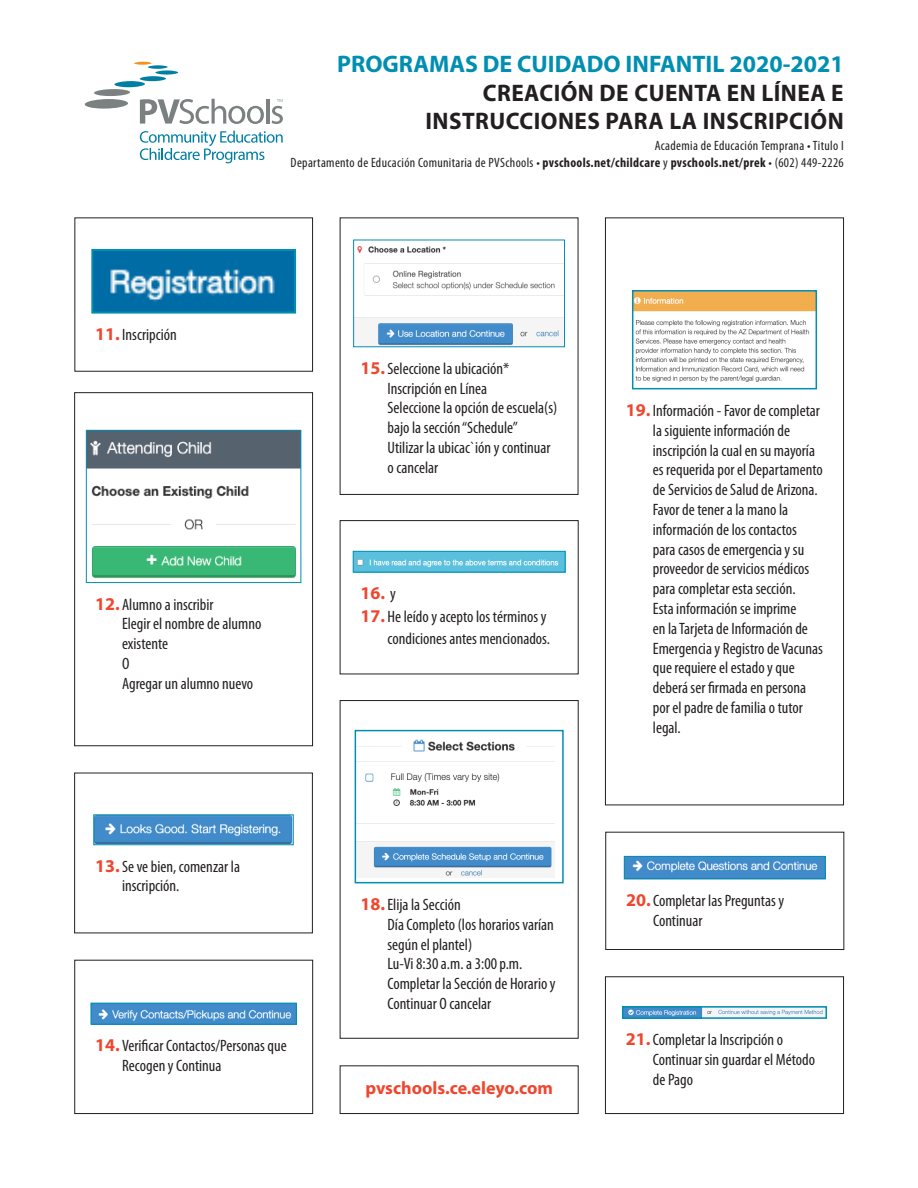
<style>
.page{position:relative;width:918px;height:1188px;background:#fff}
.page>*{position:absolute;margin:0;border:0;box-sizing:border-box;transform-origin:0 0}
.t1{font:700 24px/28.5px "Myriad Pro";letter-spacing:.02em;color:#231f20;text-align:right}
.t2{font:700 24px "Myriad Pro";color:#008fb1}
.Eleyo_URL{font:700 18px "Myriad Pro";color:#ef472f}
.t3{font:condensed 16.5px/19.8px "Myriad Pro";color:#231f20}
.t4{font:condensed 13.5px/17.2px "Myriad Pro";letter-spacing:.025em;color:#231f20;text-align:right}
.s1{font-weight:700}
.s2{font-weight:700;font-stretch:normal;font-size:18px;color:#ef472f}
.s3{font-weight:400;font-stretch:condensed;font-size:16.5px;color:#231f20}
</style>
<div class="page">
<svg style="left:155px;top:70px;width:23px;height:5px"></svg>
<svg style="left:147px;top:65px;width:21px;height:4px"></svg>
<hr style="left:134px;top:62px;width:18px;height:3px;background:#f6911e;border-radius:50%">
<svg style="left:84px;top:76px;width:180px;height:48px"></svg>
<hr style="left:266px;top:99px;width:3px;height:25px;background:#7b8080">
<svg style="left:272px;top:99px;width:11px;height:25px"></svg>
<svg style="left:140px;top:131px;width:143px;height:32px"></svg>
<img style="left:88px;top:432px;width:211px;height:147px">
<div style="left:86px;top:430px;width:215px;height:153px;border:1px solid #008fb1"></div>
<div style="left:74px;top:392px;width:239px;height:354px;border:1px solid #231f20"></div>
<img style="left:95px;top:816px;width:197px;height:27px">
<div style="left:93px;top:814px;width:201px;height:31px;border:1px solid #008fb1"></div>
<div style="left:74px;top:773px;width:239px;height:160px;border:1px solid #231f20"></div>
<img style="left:92px;top:1005px;width:203px;height:18px">
<div style="left:90px;top:1003px;width:207px;height:22px;border:1px solid #008fb1"></div>
<div style="left:75px;top:960px;width:238px;height:154px;border:1px solid #231f20"></div>
<img style="left:355px;top:246px;width:208px;height:99px">
<div style="left:353px;top:240px;width:212px;height:107px;border:1px solid #008fb1"></div>
<img style="left:355px;top:553px;width:209px;height:17px">
<div style="left:353px;top:551px;width:213px;height:21px;border:1px solid #008fb1"></div>
<div style="left:340px;top:520px;width:238px;height:154px;border:1px solid #231f20"></div>
<img style="left:358px;top:739px;width:197px;height:137px">
<div style="left:355px;top:730px;width:209px;height:153px;border:2px solid #008fb1"></div>
<img style="left:635px;top:293px;width:179px;height:89px">
<div style="left:632px;top:290px;width:185px;height:99px;border:2px solid #008fb1"></div>
<div style="left:605px;top:218px;width:239px;height:587px;border:1px solid #231f20"></div>
<img style="left:626px;top:858px;width:198px;height:19px">
<div style="left:624px;top:856px;width:202px;height:23px;border:1px solid #008fb1"></div>
<div style="left:606px;top:832px;width:238px;height:118px;border:1px solid #231f20"></div>
<img style="left:625px;top:1009px;width:199px;height:7px">
<div style="left:622px;top:1006px;width:205px;height:13px;border:2px solid #008fb1"></div>
<div style="left:605px;top:977px;width:239px;height:137px;border:1px solid #231f20"></div>
<img style="left:94px;top:252px;width:199px;height:59px">
<div style="left:91px;top:249px;width:205px;height:65px;border:2px solid #008fb1"></div>
<div style="left:340px;top:1066px;width:238px;height:48px;border:1px solid #231f20"></div>
<h1 class="t2" style="left:337px;top:48px;width:508px">PROGRAMAS DE CUIDADO INFANTIL 2020-2021</h1>
<h1 class="t1" style="left:425px;top:77px;width:420px">CREACIÓN DE CUENTA EN LÍNEA E<br>INSTRUCCIONES PARA LA INSCRIPCIÓN</h1>
<p class="t4" style="left:291px;top:137px;width:555px">Academia de Educación Temprana • Titulo I<br>Departamento de Educación Comunitaria de PVSchools • <span class="s1">pvschools.net/childcare</span> y <span class="s1">pvschools.net/prek</span> • (602) 449-2226</p>
<p class="t3" style="left:95px;top:325px;width:83px"><span class="s2">11.</span>Inscripción</p>
<p class="t3" style="left:122px;top:594px;width:141px;text-indent:-27px"><span class="s2">12.</span> Alumno a inscribir<br>Elegir el nombre de alumno existente<br>O<br>Agregar un alumno nuevo</p>
<p class="t3" style="left:122px;top:856px;width:119px;text-indent:-27px"><span class="s2">13.</span>Se ve bien, comenzar la inscripción.</p>
<p class="t3" style="left:388px;top:358px;width:171px;text-indent:-27px"><span class="s2">15.</span>Seleccione la ubicación*<br>Inscripción en Línea<br>Seleccione la opción de escuela(s) bajo la sección “Schedule”<br>Utilizar la ubicac`ión y continuar o cancelar</p>
<p class="Eleyo_URL" style="left:361px;top:581px;width:37px">16. <span class="s3">y</span></p>
<p class="t3" style="left:361px;top:606px;width:191px;line-height:21.6px;text-align:right"><span class="s2">17.</span> He leído y acepto los términos y condiciones antes mencionados.</p>
<p class="t3" style="left:388px;top:894px;width:170px;text-indent:-27px"><span class="s2">18.</span>Elija la Sección<br>Día Completo (los horarios varían según el plantel)<br>Lu-Vi 8:30 a.m. a 3:00 p.m.<br>Completar la Sección de Horario y<br>Continuar O cancelar</p>
<p class="t3" style="left:653px;top:400px;width:172px;text-indent:-27px"><span class="s2">19.</span>Información - Favor de completar la siguiente información de inscripción la cual en su mayoría es requerida por el Departamento de Servicios de Salud de Arizona.<br>Favor de tener a la mano la información de los contactos para casos de emergencia y su proveedor de servicios médicos para completar esta sección.<br>Esta información se imprime<br>en la Tarjeta de Información de<br>Emergencia y Registro de Vacunas que requiere el estado y que deberá ser firmada en persona por el padre de familia o tutor legal.</p>
<p class="t3" style="left:653px;top:890px;width:132px;text-indent:-27px"><span class="s2">20.</span>Completar las Preguntas y<br>Continuar</p>
<p class="t3" style="left:122px;top:1036px;width:166px;text-indent:-27px"><span class="s2">14.</span> Verificar Contactos/Personas que<br>Recogen y Continua</p>
<p class="Eleyo_URL" style="left:365px;top:1076px;width:189px">pvschools.ce.eleyo.com</p>
<p class="t3" style="left:653px;top:1030px;width:164px;text-indent:-27px"><span class="s2">21.</span>Completar la Inscripción o<br>Continuar sin guardar el Método de Pago</p>
</div>
